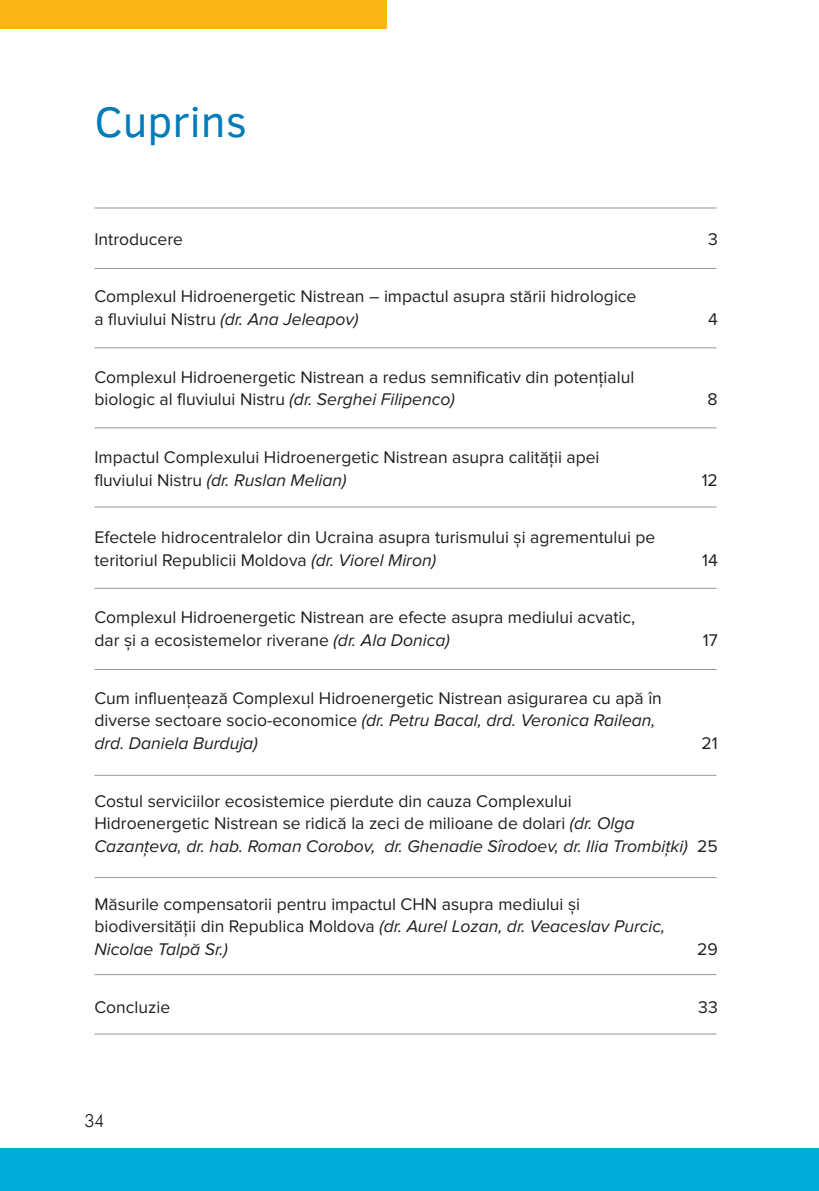
<style>
.page{position:relative;width:819px;height:1191px;background:#fff}
.page>*{position:absolute;margin:0;border:0;box-sizing:border-box;transform-origin:0 0}
.t1{font:43.75px "Clear Sans";color:#007cbb}
.t2{font:18.2px "Futuris Normal";color:#231f20}
.t3{font:17.5px/22.8px "Proxima Nova";color:#231f20}
.s1{font-style:italic}
</style>
<div class="page">
<div style="left:0;top:0;width:387px;height:29px;background:#fcb615"></div>
<div style="left:0;top:1148px;width:819px;height:43px;background:#00add9"></div>
<hr style="left:94px;top:268px;width:622px;height:1px;background:#95979a">
<hr style="left:94px;top:347px;width:622px;height:1px;background:#95979a">
<hr style="left:94px;top:427px;width:622px;height:1px;background:#95979a">
<hr style="left:94px;top:506px;width:622px;height:1px;background:#95979a">
<hr style="left:94px;top:588px;width:622px;height:1px;background:#95979a">
<hr style="left:94px;top:669px;width:622px;height:1px;background:#95979a">
<hr style="left:94px;top:775px;width:622px;height:1px;background:#95979a">
<hr style="left:94px;top:877px;width:622px;height:1px;background:#95979a">
<hr style="left:94px;top:974px;width:622px;height:1px;background:#95979a">
<hr style="left:94px;top:1033px;width:622px;height:1px;background:#95979a">
<hr style="left:94px;top:207px;width:622px;height:1px;background:#95979a">
<h1 class="t1" style="left:94px;top:93px;width:154px">Cuprins</h1>
<p class="t3" style="left:94px;top:228px;width:90px">Introducere</p>
<p class="t3" style="left:708px;top:228px;width:11px">3</p>
<p class="t3" style="left:94px;top:285px;width:543px">Complexul Hidroenergetic Nistrean – impactul asupra stării hidrologice a fluviului Nistru <span class="s1">(dr. Ana Jeleapov)</span></p>
<p class="t3" style="left:94px;top:365px;width:541px">Complexul Hidroenergetic Nistrean a redus semnificativ din potențialul biologic al fluviului Nistru <span class="s1">(dr. Serghei Filipenco)</span></p>
<p class="t3" style="left:94px;top:446px;width:506px">Impactul Complexului Hidroenergetic Nistrean asupra calității apei fluviului Nistru <span class="s1">(dr. Ruslan Melian)</span></p>
<p class="t3" style="left:94px;top:526px;width:562px">Efectele hidrocentralelor din Ucraina asupra turismului și agrementului pe teritoriul Republicii Moldova <span class="s1">(dr. Viorel Miron)</span></p>
<p class="t3" style="left:94px;top:606px;width:542px">Complexul Hidroenergetic Nistrean are efecte asupra mediului acvatic, dar și a ecosistemelor riverane <span class="s1">(dr. Ala Donica)</span></p>
<p class="t3" style="left:94px;top:686px;width:569px">Cum influențează Complexul Hidroenergetic Nistrean asigurarea cu apă în diverse sectoare socio-economice <span class="s1">(dr. Petru Bacal, drd. Veronica Railean, drd. Daniela Burduja)</span></p>
<p class="t3" style="left:708px;top:308px;width:11px">4</p>
<p class="t3" style="left:707px;top:388px;width:12px">8</p>
<p class="t3" style="left:702px;top:468px;width:17px">12</p>
<p class="t3" style="left:702px;top:549px;width:17px">14</p>
<p class="t3" style="left:702px;top:629px;width:16px">17</p>
<p class="t3" style="left:701px;top:732px;width:18px">21</p>
<p class="t3" style="left:94px;top:789px;width:625px">Costul serviciilor ecosistemice pierdute din cauza Complexului<br>Hidroenergetic Nistrean se ridică la zeci de milioane de dolari <span class="s1">(dr. Olga<br>Cazanțeva, dr. hab. Roman Corobov, dr. Ghenadie Sîrodoev, dr. Ilia Trombițki)</span> 25</p>
<p class="t3" style="left:94px;top:892px;width:572px">Măsurile compensatorii pentru impactul CHN asupra mediului și biodiversității din Republica Moldova <span class="s1">(dr. Aurel Lozan, dr. Veaceslav Purcic,<br>Nicolae Talpă Sr.)</span></p>
<p class="t3" style="left:697px;top:938px;width:22px">29</p>
<p class="t3" style="left:94px;top:995px;width:77px">Concluzie</p>
<p class="t3" style="left:698px;top:995px;width:21px">33</p>
<p class="t2" style="left:84px;top:1110px;width:21px">34</p>
</div>
